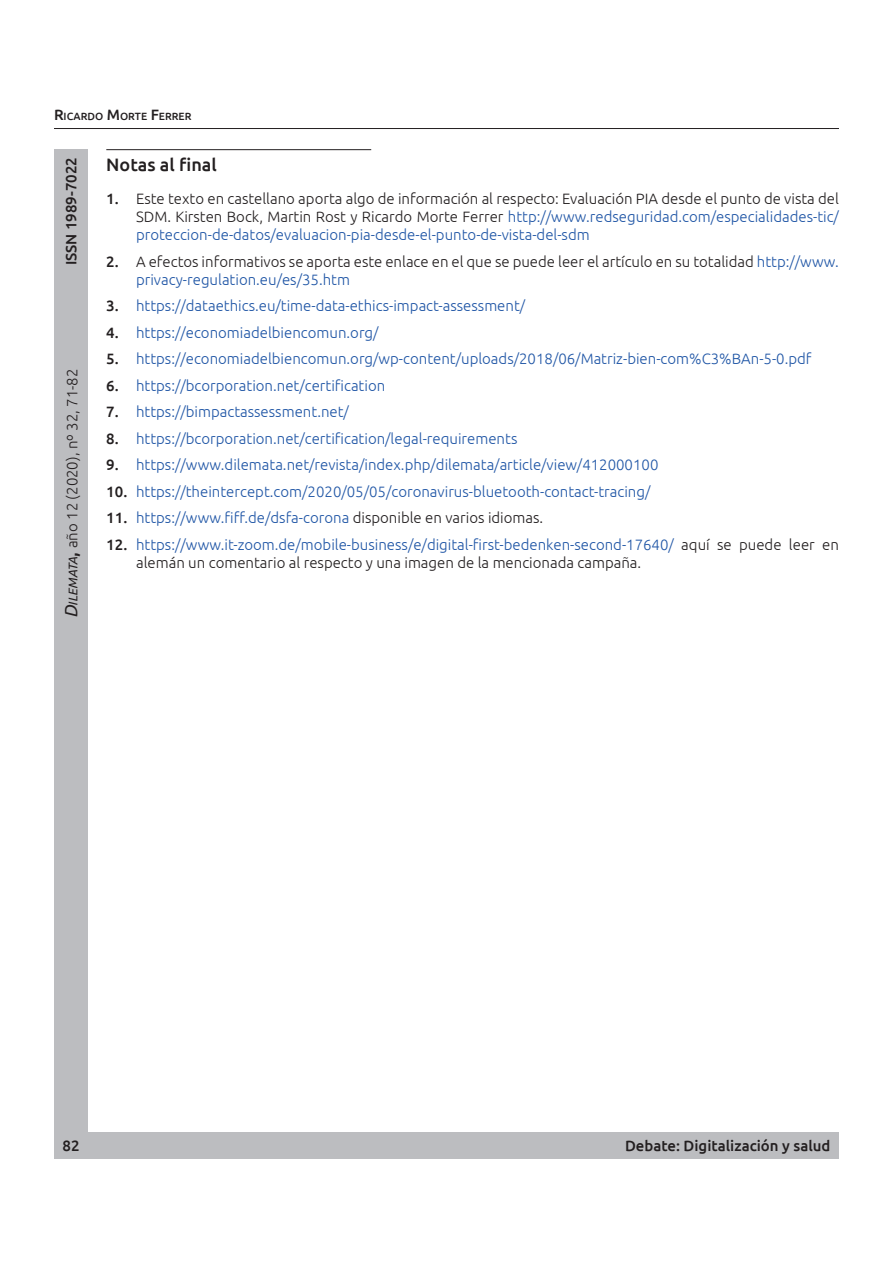
<style>
.page{position:relative;width:893px;height:1263px;background:#fff}
.page>*{position:absolute;margin:0;border:0;box-sizing:border-box;transform-origin:0 0}
.t1{font:500 18px "Ubuntu";color:#231f20}
.t2{font:300 15px/18px "Ubuntu";color:#2056a6}
.t3{font:300 15px/18px "Ubuntu";color:#231f20;text-align:justify}
.t4{font:500 15px "Ubuntu";color:#231f20}
.t5{font:500 10.5px "Ubuntu";color:#231f20}
.s1{font-size:15px}
.s2{font-weight:500}
.s3{color:#2056a6}
.s4{font-weight:500;color:#231f20}
.s5{color:#231f20}
.s6{font-weight:400;font-style:italic;font-size:18px}
.s7{font-weight:400;font-style:italic;font-size:12.6px}
.s8{font-weight:500;font-size:18px}
</style>
<div class="page">
<hr style="left:54px;top:128px;width:785px;height:1px;background:#231f20">
<div style="left:54px;top:1132px;width:82px;height:27px;background:#bcbdc0"></div>
<div style="left:131px;top:1132px;width:708px;height:27px;background:#bcbdc0"></div>
<div style="left:54px;top:360px;width:33px;height:775px;background:#bcbdc0"></div>
<div style="left:54px;top:149px;width:33px;height:215px;background:#bcbdc0"></div>
<hr style="left:106px;top:149px;width:265px;height:1px;background:#231f20">
<p class="t5" style="left:54px;top:109px;width:139px"><span class="s1">R</span>ICARDO <span class="s1">M</span> ORTE <span class="s1">F</span>ERRER</p>
<p class="t4" style="left:62px;top:265px;width:110px;rotate:-90deg">ISSN 1989-7022</p>
<p class="t1" style="left:106px;top:154px;width:112px">Notas al final</p>
<p class="t3" style="left:136px;top:190px;width:704px;text-indent:-30px"><span class="s2">1.</span> Este texto en castellano aporta algo de información al respecto: Evaluación PIA desde el punto de vista del SDM. Kirsten Bock, Martin Rost y Ricardo Morte Ferrer <span class="s3">http://www.redseguridad.com/especialidades-tic/ proteccion-de-datos/evaluacion-pia-desde-el-punto-de-vista-del-sdm</span></p>
<p class="t3" style="left:136px;top:252px;width:704px;text-indent:-30px"><span class="s2">2.</span> A efectos informativos se aporta este enlace en el que se puede leer el artículo en su totalidad <span class="s3">http://www. privacy-regulation.eu/es/35.htm</span></p>
<p class="t2" style="left:106px;top:297px;width:420px"><span class="s4">3.</span> https://dataethics.eu/time-data-ethics-impact-assessment/</p>
<p class="t2" style="left:106px;top:323px;width:274px"><span class="s4">4.</span> https://economiadelbiencomun.org/</p>
<p class="t2" style="left:106px;top:350px;width:707px"><span class="s4">5.</span> https://economiadelbiencomun.org/wp-content/uploads/2018/06/Matriz-bien-com%C3%BAn-5-0.pdf</p>
<p class="t2" style="left:106px;top:376px;width:280px"><span class="s4">6.</span> https://bcorporation.net/certification</p>
<p class="t2" style="left:106px;top:403px;width:244px"><span class="s4">7.</span> https://bimpactassessment.net/</p>
<p class="t2" style="left:106px;top:429px;width:413px"><span class="s4">8.</span> https://bcorporation.net/certification/legal-requirements</p>
<p class="t2" style="left:106px;top:456px;width:554px"><span class="s4">9.</span> https://www.dilemata.net/revista/index.php/dilemata/article/view/412000100</p>
<p class="t2" style="left:106px;top:482px;width:546px"><span class="s4">10.</span> https://theintercept.com/2020/05/05/coronavirus-bluetooth-contact-tracing/</p>
<p class="t2" style="left:106px;top:509px;width:438px"><span class="s4">11.</span> https://www.fiff.de/dsfa-corona <span class="s5">disponible en varios idiomas.</span></p>
<p class="t2" style="left:136px;top:535px;width:704px;text-indent:-30px"><span class="s4">12.</span> https://www.it-zoom.de/mobile-business/e/digital-first-bedenken-second-17640/ <span class="s5">aquí se puede leer en alemán un comentario al respecto y una imagen de la mencionada campaña.</span></p>
<p class="t3" style="left:63px;top:618px;width:251px;rotate:-90deg"><span class="s6">D</span><span class="s7">ilemata</span><span class="s8">,</span> año 12 (2020), nº 32, 71-82</p>
<p class="t4" style="left:63px;top:1136px;width:19px">82</p>
<p class="t4" style="left:625px;top:1136px;width:207px">Debate: Digitalización y salud</p>
</div>
